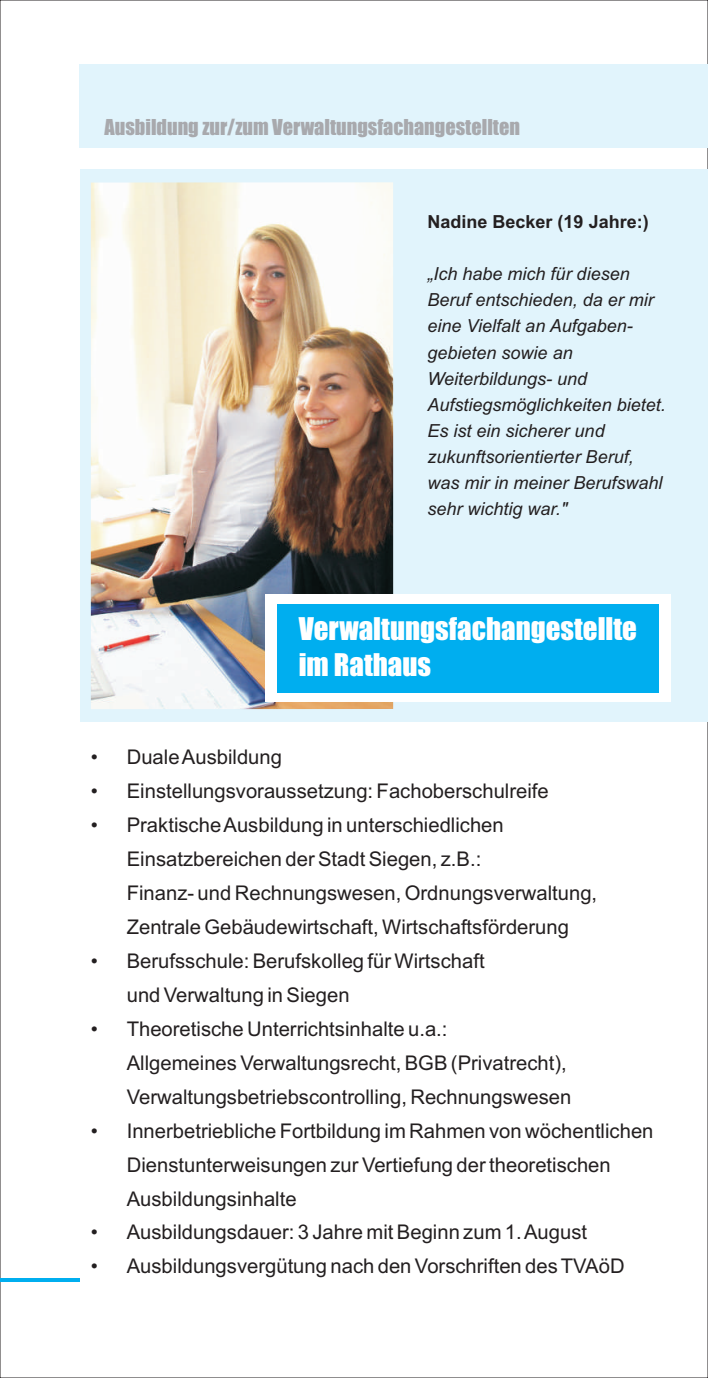
<style>
.page{position:relative;width:708px;height:1378px;background:#fff}
.page>*{position:absolute;margin:0;border:0;box-sizing:border-box;transform-origin:0 0}
.t1{font:28.8px/35.3px "Impact";color:#fff}
.t2{font:20.25px/34px "Arial";color:#231f20}
.t3{font:20.25px "Impact";color:#a8a9ad}
.t4{font:italic 18px/26.1px "Arial";color:#231f20}
.t5{font:700 18px "Arial";color:#231f20}
</style>
<div class="page">
<div style="left:80px;top:64px;width:628px;height:83px;background:#e1f4fc"></div>
<hr style="left:0;top:1278px;width:80px;height:3px;background:#00aeef">
<div style="left:80px;top:169px;width:628px;height:553px;background:#e1f4fc"></div>
<img style="left:91px;top:183px;width:302px;height:526px">
<div style="left:265px;top:594px;width:406px;height:108px;background:#fff"></div>
<div style="left:277px;top:604px;width:382px;height:88px;background:#00aeef"></div>
<p class="t3" style="left:105px;top:119px;width:417px">Ausbildung zur/zum Verwaltungsfachangestellten</p>
<p class="t5" style="left:428px;top:215px;width:223px">Nadine Becker (19 Jahre:)</p>
<p class="t4" style="left:428px;top:262px;width:240px">„Ich habe mich für diesen<br>Beruf entschieden, da er mir eine Vielfalt an Aufgaben&shy;gebieten sowie an<br>Weiterbildungs- und<br>Aufstiegsmöglichkeiten bietet.<br>Es ist ein sicherer und zukunftsorientierter Beruf, was mir in meiner Berufswahl sehr wichtig war."</p>
<h1 class="t1" style="left:299px;top:613px;width:340px">Verwaltungsfachangestellte im Rathaus</h1>
<p class="t2" style="left:91px;top:742px;width:193px">• Duale Ausbildung</p>
<p class="t2" style="left:91px;top:776px;width:460px">• Einstellungsvoraussetzung: Fachoberschulreife</p>
<p class="t2" style="left:127px;top:810px;width:472px;text-indent:-36px">• Praktische Ausbildung in unterschiedlichen Einsatzbereichen der Stadt Siegen, z.B.:<br>Finanz- und Rechnungswesen, Ordnungsverwaltung, Zentrale Gebäudewirtschaft, Wirtschaftsförderung</p>
<p class="t2" style="left:127px;top:945px;width:359px;text-indent:-36px">• Berufsschule: Berufskolleg für Wirtschaft und Verwaltung in Siegen</p>
<p class="t2" style="left:127px;top:1013px;width:446px;text-indent:-36px">• Theoretische Unterrichtsinhalte u.a.:<br>Allgemeines Verwaltungsrecht, BGB (Privatrecht),<br>Verwaltungsbetriebscontrolling, Rechnungswesen</p>
<p class="t2" style="left:127px;top:1115px;width:528px;text-indent:-36px">• Innerbetriebliche Fortbildung im Rahmen von wöchentlichen<br>Dienstunterweisungen zur Vertiefung der theoretischen<br>Ausbildungsinhalte</p>
<p class="t2" style="left:91px;top:1217px;width:498px">• Ausbildungsdauer: 3 Jahre mit Beginn zum 1. August</p>
<p class="t2" style="left:91px;top:1251px;width:535px">• Ausbildungsvergütung nach den Vorschriften des TVAöD</p>
</div>
